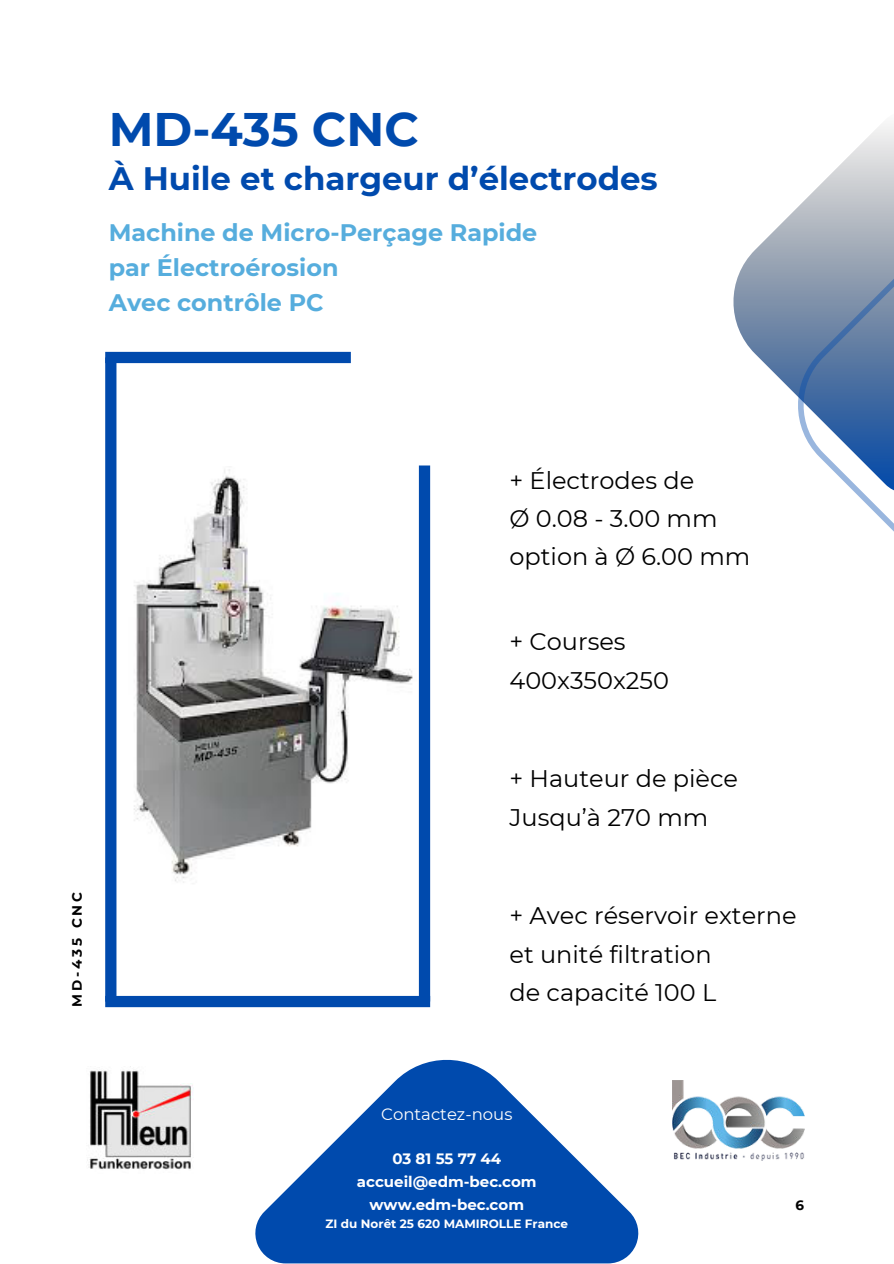
<style>
.page{position:relative;width:894px;height:1264px;background:#fff}
.page>*{position:absolute;margin:0;border:0;box-sizing:border-box;transform-origin:0 0}
.t1{font:700 46.95px "Montserrat";color:#004aad}
.t2{font:700 32.4px "Montserrat";color:#004aad}
.t3{font:24px/38.2px "Montserrat";color:#000}
.t4{font:700 23.85px/34.8px "Montserrat";color:#56addd}
.t5{font:16.5px "Montserrat";color:#fff}
.t6{font:700 15px/23px "Montserrat";color:#fff;text-align:center}
.t7{font:700 13.5px "Montserrat";letter-spacing:.215em;color:#000}
.t8{font:700 12px "Montserrat";color:#fff}
</style>
<div class="page">
<div style="left:105px;top:352px;width:246px;height:11px;background:#004aad"></div>
<div style="left:105px;top:995px;width:325px;height:12px;background:#004aad"></div>
<div style="left:105px;top:357px;width:11px;height:644px;background:#004aad"></div>
<div style="left:419px;top:465px;width:11px;height:536px;background:#004aad"></div>
<svg style="left:733px;top:124px;width:160px;height:272px"></svg>
<svg style="left:797px;top:240px;width:96px;height:291px"></svg>
<img style="left:672px;top:1080px;width:132px;height:80px">
<img style="left:134px;top:469px;width:279px;height:414px">
<img style="left:87px;top:1066px;width:106px;height:104px">
<svg style="left:255px;top:1059px;width:384px;height:204px;fill:#004aad"></svg>
<h1 class="t1" style="left:109px;top:95px;width:311px">MD-435 CNC</h1>
<h2 class="t2" style="left:109px;top:155px;width:550px">À Huile et chargeur d’électrodes</h2>
<p class="t4" style="left:109px;top:214px;width:430px">Machine de Micro-Perçage Rapide par Électroérosion<br>Avec contrôle PC</p>
<p class="t7" style="left:67px;top:1007px;width:117px;rotate:-90deg">MD-435 CNC</p>
<p class="t3" style="left:509px;top:460px;width:242px">+ Électrodes de<br>Ø 0.08 - 3.00 mm option à Ø 6.00 mm</p>
<p class="t3" style="left:509px;top:622px;width:161px">+ Courses<br>400x350x250</p>
<p class="t3" style="left:509px;top:758px;width:230px">+ Hauteur de pièce<br>Jusqu’à 270 mm</p>
<p class="t3" style="left:509px;top:895px;width:288px">+ Avec réservoir externe et unité filtration<br>de capacité 100 L</p>
<p class="t5" style="left:381px;top:1102px;width:133px">Contactez-nous</p>
<p class="t6" style="left:357px;top:1146px;width:181px">03 81 55 77 44 accueil@edm-bec.com www.edm-bec.com</p>
<p class="t8" style="left:325px;top:1215px;width:244px">ZI du Norêt 25 620 MAMIROLLE France</p>
<p class="t7" style="left:795px;top:1195px;width:10px">6</p>
</div>
